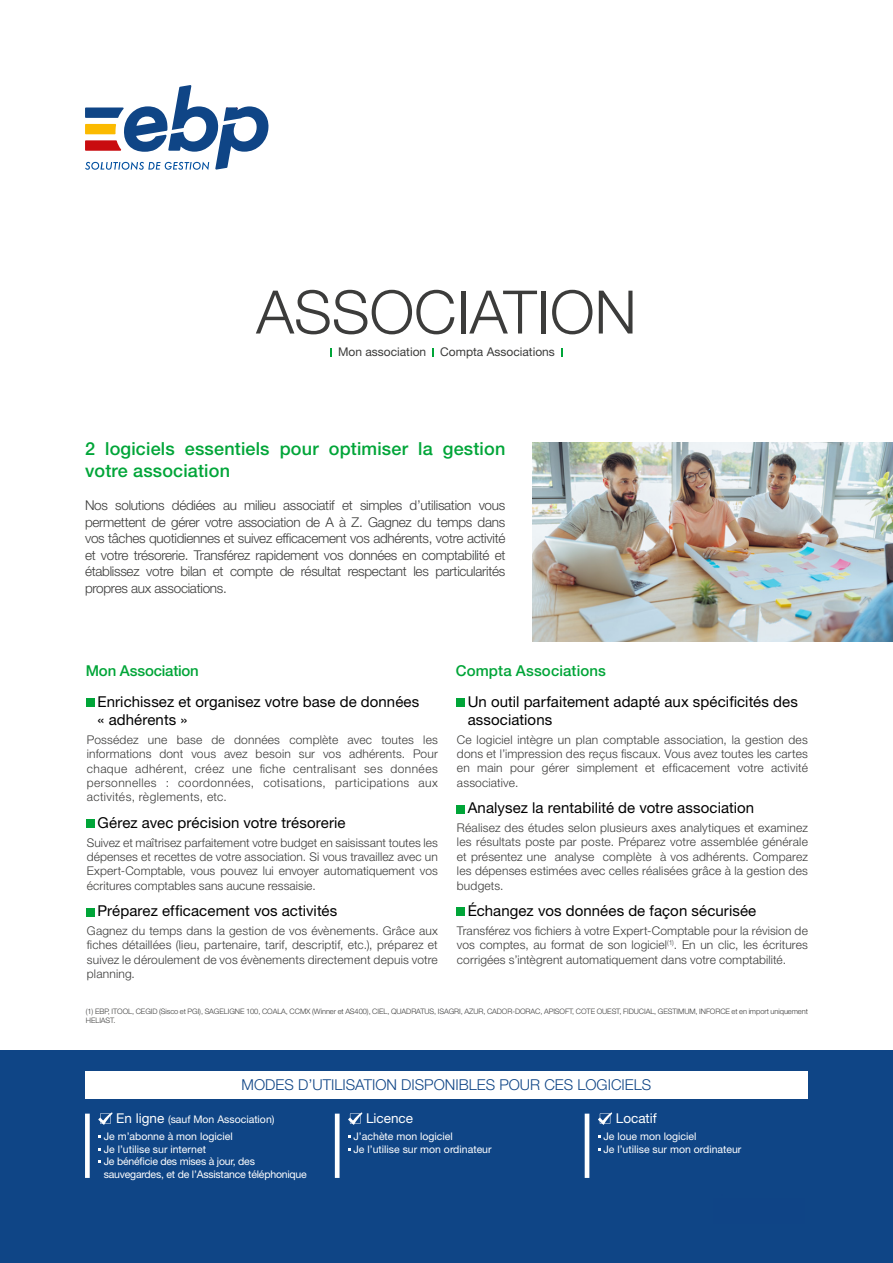
<style>
.page{position:relative;width:893px;height:1263px;background:#fff}
.page>*{position:absolute;margin:0;border:0;box-sizing:border-box;transform-origin:0 0}
.t1{font:300 60px "Helvetica Neue LT Std";color:#3c3c3b}
.t2{font:500 18px/21.6px "Helvetica Neue LT Std";letter-spacing:.01em;color:#00a538}
.t3{font:15px/18px "Helvetica Neue LT Std";letter-spacing:.005em;color:#000}
.t4{font:300 15px "Helvetica Neue LT Std";color:#0f4586}
.t5{font:500 15px "Helvetica Neue LT Std";letter-spacing:.005em;color:#00a538}
.t6{font:500 15px "Helvetica Neue LT Std";letter-spacing:-.015em;color:#00a538}
.t7{font:300 13.5px/16.5px "Helvetica Neue LT Std";letter-spacing:-.02em;color:#3c3c3b;text-align:justify}
.t8{font:13.5px "Helvetica Neue LT Std";color:#fff}
.t9{font:300 12px/14.4px "Helvetica Neue LT Std";letter-spacing:.01em;color:#3c3c3b;text-align:justify}
.t10{font:12px "Helvetica Neue LT Std";color:#3c3c3b}
.t11{font:10.5px/12.6px "Helvetica Neue LT Std";color:#fff}
.t12{font:10.5px/12.6px "Helvetica Neue LT Std";letter-spacing:-.02em;color:#fff}
.t13{font:300 7.5px/9px "Helvetica Neue LT Std";letter-spacing:-.01em;color:#3c3c3b}
.s1{font-size:13.5px}
</style>
<div class="page">
<img style="left:533px;top:442px;width:360px;height:199px">
<div style="left:0;top:1050px;width:893px;height:213px;background:#0f4586"></div>
<div style="left:85px;top:1071px;width:723px;height:27px;background:#fff"></div>
<div style="left:85px;top:1113px;width:5px;height:65px;background:#fff"></div>
<svg style="left:98px;top:1112px;width:15px;height:13px"></svg>
<div style="left:335px;top:1113px;width:5px;height:65px;background:#fff"></div>
<svg style="left:348px;top:1112px;width:14px;height:13px"></svg>
<hr style="left:585px;top:1113px;width:4px;height:65px;background:#fff">
<svg style="left:598px;top:1112px;width:14px;height:13px"></svg>
<svg style="left:330px;top:348px;width:2px;height:8px"></svg>
<svg style="left:432px;top:348px;width:2px;height:8px"></svg>
<svg style="left:561px;top:348px;width:2px;height:8px"></svg>
<svg style="left:85px;top:85px;width:184px;height:85px"></svg>
<div style="left:86px;top:699px;width:8px;height:8px;background:#00a538"></div>
<div style="left:86px;top:819px;width:8px;height:9px;background:#00a538"></div>
<div style="left:86px;top:908px;width:8px;height:8px;background:#00a538"></div>
<div style="left:456px;top:699px;width:8px;height:8px;background:#00a538"></div>
<div style="left:456px;top:805px;width:8px;height:8px;background:#00a538"></div>
<div style="left:456px;top:908px;width:8px;height:8px;background:#00a538"></div>
<h1 class="t1" style="left:256px;top:275px;width:382px">ASSOCIATION</h1>
<p class="t10" style="left:338px;top:345px;width:218px">Mon association Compta Associations</p>
<h2 class="t2" style="left:85px;top:438px;width:422px">2 logiciels essentiels pour optimiser la gestion votre association</h2>
<p class="t7" style="left:85px;top:497px;width:422px">Nos solutions dédiées au milieu associatif et simples d’utilisation vous permettent de gérer votre association de A à Z. Gagnez du temps dans vos tâches quotidiennes et suivez efficacement vos adhérents, votre activité et votre trésorerie. Transférez rapidement vos données en comptabilité et établissez votre bilan et compte de résultat respectant les particularités propres aux associations.</p>
<p class="t6" style="left:86px;top:662px;width:115px">Mon Association</p>
<p class="t3" style="left:98px;top:693px;width:323px">Enrichissez et organisez votre base de données « adhérents »</p>
<p class="t9" style="left:87px;top:732px;width:353px">Possédez une base de données complète avec toutes les informations dont vous avez besoin sur vos adhérents. Pour chaque adhérent, créez une fiche centralisant ses données personnelles : coordonnées, cotisations, participations aux activités, règlements, etc.</p>
<p class="t3" style="left:98px;top:813px;width:249px">Gérez avec précision votre trésorerie</p>
<p class="t9" style="left:87px;top:835px;width:352px">Suivez et maîtrisez parfaitement votre budget en saisissant toutes les dépenses et recettes de votre association. Si vous travaillez avec un Expert-Comptable, vous pouvez lui envoyer automatiquement vos écritures comptables sans aucune ressaisie.</p>
<p class="t3" style="left:98px;top:902px;width:241px">Préparez efficacement vos activités</p>
<p class="t9" style="left:87px;top:923px;width:352px">Gagnez du temps dans la gestion de vos évènements. Grâce aux fiches détaillées (lieu, partenaire, tarif, descriptif, etc.), préparez et suivez le déroulement de vos évènements directement depuis votre planning.</p>
<p class="t5" style="left:456px;top:662px;width:151px">Compta Associations</p>
<p class="t3" style="left:468px;top:692px;width:332px">Un outil parfaitement adapté aux spécificités des associations</p>
<p class="t9" style="left:457px;top:732px;width:352px">Ce logiciel intègre un plan comptable association, la gestion des dons et l’impression des reçus fiscaux. Vous avez toutes les cartes en main pour gérer simplement et efficacement votre activité associative.</p>
<p class="t3" style="left:468px;top:799px;width:288px">Analysez la rentabilité de votre association</p>
<p class="t9" style="left:457px;top:820px;width:352px">Réalisez des études selon plusieurs axes analytiques et examinez les résultats poste par poste. Préparez votre assemblée générale et présentez une analyse complète à vos adhérents. Comparez les dépenses estimées avec celles réalisées grâce à la gestion des budgets.</p>
<p class="t3" style="left:468px;top:901px;width:290px">Échangez vos données de façon sécurisée</p>
<p class="t9" style="left:457px;top:923px;width:352px">Transférez vos fichiers à votre Expert-Comptable pour la révision de vos comptes, au format de son logiciel<sup>(1)</sup>. En un clic, les écritures corrigées s’intègrent automatiquement dans votre comptabilité.</p>
<p class="t13" style="left:86px;top:1006px;width:724px">(1) EBP, ITOOL, CEGID (Sisco et PGI), SAGELIGNE 100, COALA, CCMX (Winner et AS400), CIEL, QUADRATUS, ISAGRI, AZUR, CADOR-DORAC, APISOFT, COTE OUEST, FIDUCIAL, GESTIMUM, INFORCE et en import uniquement<br>HELIAST.</p>
<p class="t4" style="left:242px;top:1075px;width:411px">MODES D’UTILISATION DISPONIBLES POUR CES LOGICIELS</p>
<p class="t11" style="left:104px;top:1111px;width:172px;line-height:16.8px;text-indent:13px"><span class="s1">En ligne</span> (sauf Mon Association)<br>Je m’abonne à mon logiciel</p>
<p class="t12" style="left:104px;top:1142px;width:205px">Je l’utilise sur internet<br>Je bénéficie des mises à jour, des sauvegardes, et de l’Assistance téléphonique</p>
<p class="t8" style="left:616px;top:1110px;width:42px">Locatif</p>
<p class="t11" style="left:603px;top:1130px;width:140px">Je loue mon logiciel<br>Je l’utilise sur mon ordinateur</p>
<p class="t8" style="left:366px;top:1110px;width:49px">Licence</p>
<p class="t11" style="left:354px;top:1130px;width:140px">J’achète mon logiciel<br>Je l’utilise sur mon ordinateur</p>
</div>
